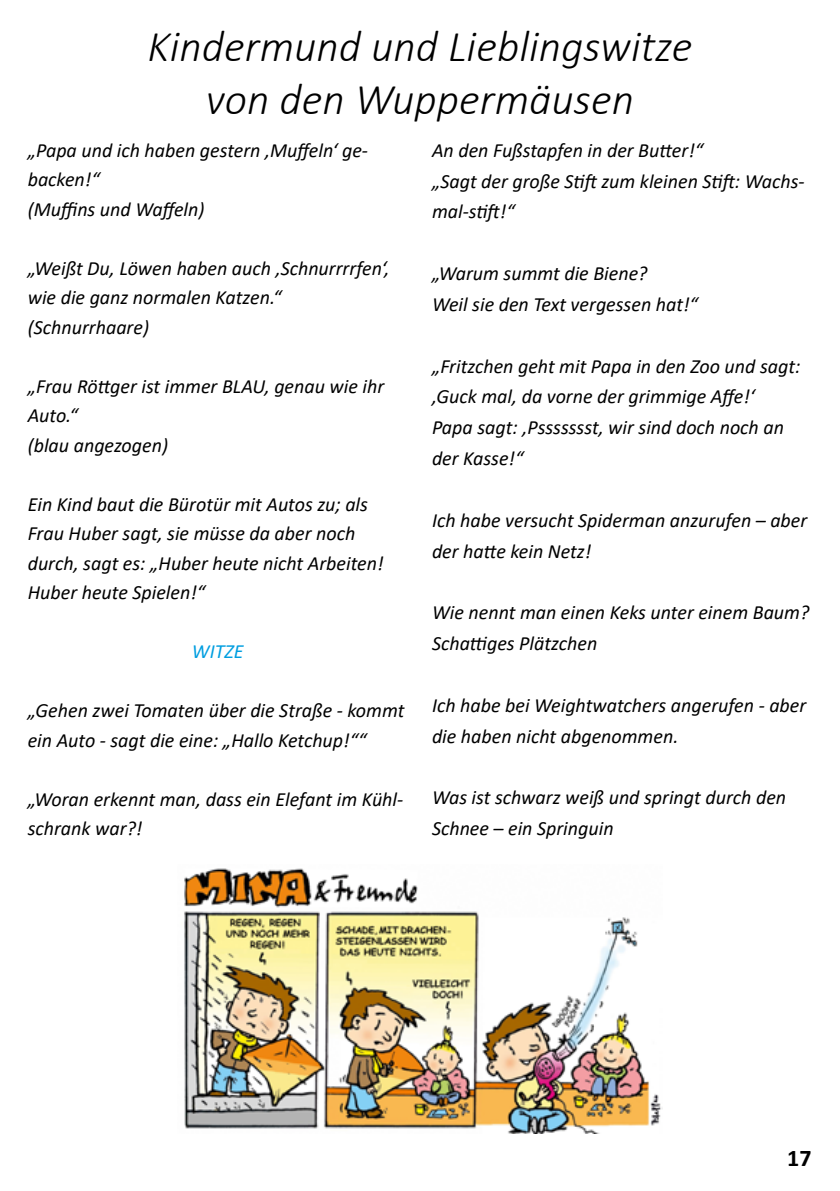
<style>
.page{position:relative;width:840px;height:1191px;background:#fff}
.page>*{position:absolute;margin:0;border:0;box-sizing:border-box;transform-origin:0 0}
.t1{font:italic 300 44px/52.8px "Calibri";color:#000;text-align:center}
.t2{font:700 24px "Calibri";color:#000}
.t3{font:italic 20.2px/29.4px "Calibri";color:#000}
.t4{font:italic 20.2px "Calibri";color:#009ee0}
</style>
<div class="page">
<img style="left:184px;top:868px;width:477px;height:265px">
<h1 class="t1" style="left:147px;top:20px;width:546px">Kindermund und Lieblingswitze von den Wuppermäusen</h1>
<p class="t3" style="left:28px;top:134px;width:342px">„Papa und ich haben gestern ‚Muffeln‘ ge&shy;backen!“<br>(Muffins und Waffeln)</p>
<p class="t3" style="left:432px;top:134px;width:374px;line-height:30.8px">An den Fußstapfen in der Butter!“<br>„Sagt der große Stift zum kleinen Stift: Wachs&shy;mal-stift!“</p>
<p class="t3" style="left:28px;top:252px;width:363px">„Weißt Du, Löwen haben auch ‚Schnurrrrfen‘, wie die ganz normalen Katzen.“ (Schnurrhaare)</p>
<p class="t3" style="left:28px;top:370px;width:358px">„Frau Röttger ist immer BLAU, genau wie ihr<br>Auto.“<br>(blau angezogen)</p>
<p class="t3" style="left:28px;top:488px;width:357px">Ein Kind baut die Bürotür mit Autos zu; als Frau Huber sagt, sie müsse da aber noch durch, sagt es: „Huber heute nicht Arbeiten!<br>Huber heute Spielen!“</p>
<p class="t4" style="left:192px;top:637px;width:53px">WITZE</p>
<p class="t3" style="left:28px;top:695px;width:378px">„Gehen zwei Tomaten über die Straße - kommt ein Auto - sagt die eine: „Hallo Ketchup!““</p>
<p class="t3" style="left:28px;top:783px;width:377px">„Woran erkennt man, dass ein Elefant im Kühl&shy;schrank war?!</p>
<p class="t3" style="left:432px;top:257px;width:267px;line-height:30.8px">„Warum summt die Biene?<br>Weil sie den Text vergessen hat!“</p>
<p class="t3" style="left:432px;top:350px;width:370px;line-height:30.8px">„Fritzchen geht mit Papa in den Zoo und sagt: ‚Guck mal, da vorne der grimmige Affe!‘ Papa sagt: ‚Pssssssst, wir sind doch noch an der Kasse!“</p>
<p class="t3" style="left:432px;top:504px;width:376px;line-height:30.8px">Ich habe versucht Spiderman anzurufen – aber der hatte kein Netz!</p>
<p class="t3" style="left:432px;top:596px;width:378px;line-height:30.8px">Wie nennt man einen Keks unter einem Baum?<br>Schattiges Plätzchen</p>
<p class="t3" style="left:432px;top:689px;width:375px;line-height:30.8px">Ich habe bei Weightwatchers angerufen - aber die haben nicht abgenommen.</p>
<p class="t3" style="left:432px;top:781px;width:355px;line-height:30.8px">Was ist schwarz weiß und springt durch den<br>Schnee – ein Springuin</p>
<p class="t2" style="left:786px;top:1141px;width:26px">17</p>
</div>
